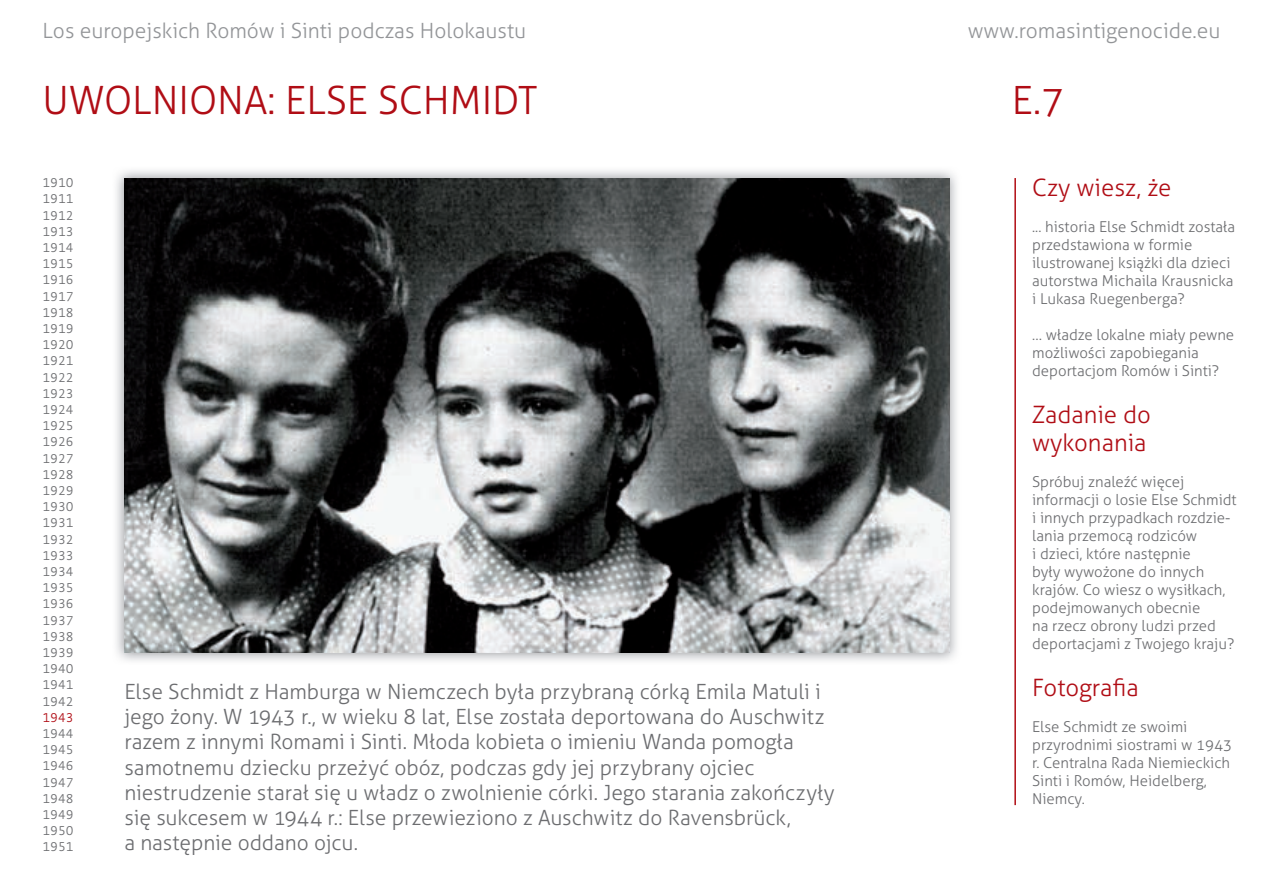
<style>
.page{position:relative;width:1263px;height:893px;background:#fff}
.page>*{position:absolute;margin:0;border:0;box-sizing:border-box;transform-origin:0 0}
.t1{font:300 39px "Aller";color:#b00d15}
.t2{font:300 24px/28.8px "Aller";color:#b00d15}
.t3{font:300 21px/25.2px "Aller";letter-spacing:-.005em;color:#6c6d70}
.t4{font:300 21px "Aller";color:#939598}
.t5{font:300 15px/18px "Aller";color:#6c6d70}
.t6{font:300 13.5px/16.2px "Strada TF";color:#6c6d70;text-align:justify}
.t7{font:300 13.5px "Strada TF";color:#b00d15}
</style>
<div class="page">
<img style="left:116px;top:170px;width:841px;height:491px">
<img style="left:124px;top:178px;width:825px;height:475px">
<hr style="left:1014px;top:178px;width:2px;height:627px;background:#b00d15">
<h3 class="t4" style="left:43px;top:18px;width:485px">Los europejskich Romów i Sinti podczas Holokaustu</h3>
<h3 class="t4" style="left:968px;top:18px;width:254px">www.romasintigenocide.eu</h3>
<h1 class="t1" style="left:43px;top:76px;width:496px">UWOLNIONA: ELSE SCHMIDT</h1>
<h1 class="t1" style="left:1012px;top:76px;width:54px">E.7</h1>
<p class="t6" style="left:43px;top:175px;width:33px">1910<br>1911<br>1912<br>1913<br>1914<br>1915<br>1916<br>1917<br>1918<br>1919<br>1920<br>1921<br>1922<br>1923<br>1924<br>1925<br>1926<br>1927<br>1928<br>1929<br>1930<br>1931<br>1932<br>1933<br>1934<br>1935<br>1936<br>1937<br>1938<br>1939<br>1940<br>1941<br>1942</p>
<p class="t7" style="left:43px;top:710px;width:33px">1943</p>
<p class="t6" style="left:43px;top:725px;width:33px">1944<br>1945<br>1946<br>1947<br>1948<br>1949<br>1950<br>1951</p>
<p class="t3" style="left:124px;top:679px;width:712px">Else Schmidt z Hamburga w Niemczech była przybraną córką Emila Matuli i jego żony. W 1943 r., w wieku 8 lat, Else została deportowana do Auschwitz razem z innymi Romami i Sinti. Młoda kobieta o imieniu Wanda pomogła samotnemu dziecku przeżyć obóz, podczas gdy jej przybrany ojciec niestrudzenie starał się u władz o zwolnienie córki. Jego starania zakończyły się sukcesem w 1944 r.: Else przewieziono z Auschwitz do Ravensbrück,<br>a następnie oddano ojcu.</p>
<h2 class="t2" style="left:1032px;top:173px;width:141px">Czy wiesz, że</h2>
<p class="t5" style="left:1032px;top:217px;width:204px">... historia Else Schmidt została przedstawiona w formie ilustrowanej książki dla dzieci autorstwa Michaila Krausnicka i Lukasa Ruegenberga?</p>
<p class="t5" style="left:1032px;top:325px;width:204px">… władze lokalne miały pewne możliwości zapobiegania deportacjom Romów i Sinti?</p>
<h2 class="t2" style="left:1032px;top:400px;width:120px">Zadanie do wykonania</h2>
<p class="t5" style="left:1032px;top:473px;width:206px">Spróbuj znaleźć więcej informacji o losie Else Schmidt i innych przypadkach rozdzie&shy;lania przemocą rodziców<br>i dzieci, które następnie<br>były wywożone do innych krajów. Co wiesz o wysiłkach, podejmowanych obecnie<br>na rzecz obrony ludzi przed deportacjami z Twojego kraju?</p>
<h2 class="t2" style="left:1032px;top:673px;width:108px">Fotografia</h2>
<p class="t5" style="left:1032px;top:718px;width:201px">Else Schmidt ze swoimi przyrodnimi siostrami w 1943 r. Centralna Rada Niemieckich<br>Sinti i Romów, Heidelberg,<br>Niemcy.</p>
</div>
